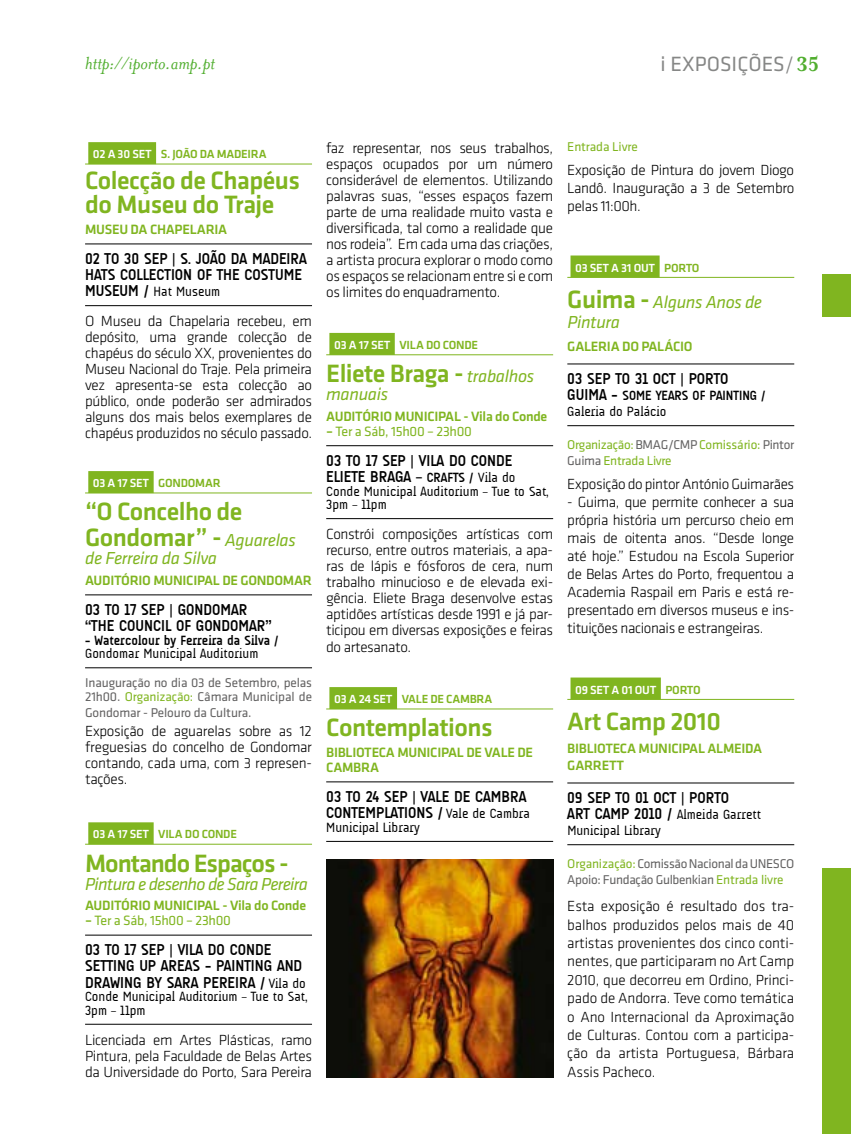
<style>
.page{position:relative;width:851px;height:1134px;background:#fff}
.page>*{position:absolute;margin:0;border:0;box-sizing:border-box;transform-origin:0 0}
.t1{font:500 26px/24px "Klavika";letter-spacing:-.02em;color:#80b520}
.t2{font:500 26px "Klavika";letter-spacing:-.04em;color:#80b520}
.t3{font:21.4px "Klavika";color:#868786}
.t4{font:italic 20px "Mrs Eaves Smart Lig";color:#51ae2f}
.t5{font:italic 18px/20px "Klavika";letter-spacing:-.02em;color:#80b520}
.t6{font:italic 18px "Klavika";letter-spacing:-.04em;color:#80b520}
.t7{font:700 16px/16px "A Udimat";color:#000}
.t8{font:300 15.2px/16px "Klavika";letter-spacing:-.025em;color:#000;text-align:justify}
.t9{font:500 14px/15px "Klavika";letter-spacing:-.02em;color:#80b520}
.t10{font:14px "Klavika";letter-spacing:-.02em;color:#80b520}
.t11{font:13.6px/13.6px "A Udimat";color:#000}
.t12{font:700 13.6px/16px "A Udimat";color:#000}
.t13{font:13.2px/14.2px "Klavika";letter-spacing:-.01em;color:#636262}
.t14{font:13.2px/16px "Klavika";letter-spacing:-.025em;color:#80b520}
.t15{font:500 12.2px "Klavika";letter-spacing:-.02em;color:#80b520}
.t16{font:500 12.2px "Klavika";letter-spacing:-.02em;color:#fff}
.s1{font-weight:300}
.s2{color:#fff}
.s3{font-weight:700;font-size:16px}
.s4{color:#80b520}
.s5{font-weight:400;font-style:italic;font-size:18px}
.s6{font-weight:500}
.s7{font-size:13.6px}
.s8{font-weight:400;font-size:13.6px}
.s9{font-weight:500;font-style:normal;font-size:26px}
.s10{font-size:16px}
.s11{font-weight:400}
.s12{color:#636262}
</style>
<div class="page">
<div style="left:822px;top:868px;width:28px;height:266px;background:#80b520"></div>
<div style="left:822px;top:274px;width:28px;height:43px;background:#80b520"></div>
<hr style="left:85px;top:164px;width:227px;height:1px;background:#80b520">
<div style="left:88px;top:142px;width:68px;height:22px;background:#80b520"></div>
<hr style="left:85px;top:244px;width:227px;height:1px;background:#000">
<hr style="left:85px;top:305px;width:227px;height:1px;background:#000">
<hr style="left:85px;top:493px;width:227px;height:1px;background:#80b520">
<div style="left:88px;top:471px;width:66px;height:22px;background:#80b520"></div>
<hr style="left:85px;top:594px;width:227px;height:1px;background:#000">
<hr style="left:85px;top:667px;width:227px;height:1px;background:#000">
<hr style="left:85px;top:844px;width:227px;height:1px;background:#80b520">
<div style="left:88px;top:822px;width:66px;height:22px;background:#80b520"></div>
<hr style="left:85px;top:935px;width:227px;height:1px;background:#000">
<hr style="left:85px;top:1024px;width:227px;height:1px;background:#000">
<hr style="left:326px;top:354px;width:227px;height:1px;background:#80b520">
<div style="left:329px;top:333px;width:66px;height:22px;background:#80b520"></div>
<hr style="left:326px;top:445px;width:227px;height:1px;background:#000">
<hr style="left:326px;top:518px;width:227px;height:1px;background:#000">
<hr style="left:326px;top:708px;width:227px;height:1px;background:#80b520">
<div style="left:329px;top:687px;width:68px;height:22px;background:#80b520"></div>
<hr style="left:326px;top:781px;width:227px;height:1px;background:#000">
<hr style="left:326px;top:841px;width:227px;height:1px;background:#000">
<hr style="left:567px;top:277px;width:227px;height:1px;background:#80b520">
<div style="left:570px;top:255px;width:89px;height:22px;background:#80b520"></div>
<hr style="left:567px;top:364px;width:227px;height:1px;background:#000">
<hr style="left:567px;top:425px;width:227px;height:1px;background:#000">
<hr style="left:567px;top:699px;width:227px;height:1px;background:#80b520">
<div style="left:570px;top:677px;width:90px;height:22px;background:#80b520"></div>
<hr style="left:567px;top:783px;width:227px;height:1px;background:#000">
<hr style="left:567px;top:844px;width:227px;height:1px;background:#000">
<img style="left:326px;top:860px;width:227px;height:217px">
<h3 class="t4" style="left:85px;top:53px;width:131px">http://iporto.amp.pt</h3>
<h2 class="t3" style="left:660px;top:52px;width:160px">i EXPOSIÇÕES<span class="s1">/</span> <sup>35</sup></h2>
<p class="t15" style="left:93px;top:147px;width:175px"><span class="s2">02 A 30 SET</span> S. JOÃO DA MADEIRA</p>
<h1 class="t1" style="left:85px;top:169px;width:216px">Colecção de Chapéus do Museu do Traje</h1>
<p class="t9" style="left:85px;top:222px;width:144px">MUSEU DA CHAPELARIA</p>
<p class="t7" style="left:85px;top:251px;width:223px">02 TO 30 SEP | S. JOÃO DA MADEIRA<br>HATS COLLECTION OF THE COSTUME</p>
<p class="t11" style="left:85px;top:285px;width:137px"><span class="s3">MUSEUM /</span> Hat Museum</p>
<p class="t8" style="left:85px;top:314px;width:228px">O Museu da Chapelaria recebeu, em depósito, uma grande colecção de chapéus do século XX, provenientes do Museu Nacional do Traje. Pela primeira vez apresenta-se esta colecção ao público, onde poderão ser admirados alguns dos mais belos exemplares de chapéus produzidos no século passado.</p>
<p class="t16" style="left:93px;top:476px;width:129px">03 A 17 SET <span class="s4">GONDOMAR</span></p>
<h1 class="t1" style="left:85px;top:499px;width:212px;line-height:26px">“O Concelho de<br>Gondomar” - <span class="s5">Aguarelas</span></h1>
<p class="t5" style="left:85px;top:549px;width:134px">de Ferreira da Silva</p>
<p class="t9" style="left:85px;top:573px;width:228px">AUDITÓRIO MUNICIPAL DE GONDOMAR</p>
<p class="t7" style="left:85px;top:601px;width:188px">03 TO 17 SEP | GONDOMAR “THE COUNCIL OF GONDOMAR”</p>
<p class="t12" style="left:85px;top:632px;width:195px">- Watercolour by Ferreira da Silva /</p>
<p class="t11" style="left:85px;top:647px;width:175px">Gondomar Municipal Auditorium</p>
<p class="t13" style="left:85px;top:675px;width:228px">Inauguração no dia 03 de Setembro, pelas<br>21h00. <span class="s4">Organização:</span> Câmara Municipal de</p>
<p class="t13" style="left:85px;top:706px;width:168px">Gondomar - Pelouro da Cultura.</p>
<p class="t8" style="left:85px;top:723px;width:228px">Exposição de aguarelas sobre as 12 freguesias do concelho de Gondomar contando, cada uma, com 3 represen&shy;tações.</p>
<p class="t15" style="left:93px;top:828px;width:145px"><span class="s2">03 A 17 SET</span> VILA DO CONDE</p>
<h1 class="t2" style="left:85px;top:849px;width:205px">Montando Espaços -</h1>
<p class="t6" style="left:85px;top:874px;width:224px">Pintura e desenho de Sara Pereira</p>
<p class="t9" style="left:85px;top:898px;width:222px">AUDITÓRIO MUNICIPAL - Vila do Conde</p>
<p class="t10" style="left:85px;top:913px;width:147px"><span class="s6">–</span> Ter a Sáb, 15h00 – 23h00</p>
<p class="t7" style="left:85px;top:942px;width:188px">03 TO 17 SEP | VILA DO CONDE<br>SETTING UP AREAS - Painting</p>
<p class="t7" style="left:277px;top:958px;width:10px">and</p>
<p class="t11" style="left:85px;top:976px;width:224px;text-indent:175px"><span class="s3">/</span> Vila do<br>Conde Municipal Auditorium – Tue to Sat,<br>3pm – 11pm</p>
<p class="t8" style="left:85px;top:1032px;width:228px">Licenciada em Artes Plásticas, ramo Pintura, pela Faculdade de Belas Artes da Universidade do Porto, Sara Pereira</p>
<p class="t7" style="left:85px;top:974px;width:99px">drawing by Sara</p>
<p class="t7" style="left:203px;top:974px;width:17px">Pereira</p>
<p class="t8" style="left:326px;top:140px;width:228px">faz representar, nos seus trabalhos, espaços ocupados por um número considerável de elementos. Utilizando palavras suas, “esses espaços fazem parte de uma realidade muito vasta e diversificada, tal como a realidade que nos rodeia”. Em cada uma das criações, a artista procura explorar o modo como os espaços se relacionam entre si e com os limites do enquadramento.</p>
<p class="t15" style="left:334px;top:338px;width:145px"><span class="s2">03 A 17 SET</span> VILA DO CONDE</p>
<h1 class="t1" style="left:326px;top:362px;width:209px">Eliete Braga - <span class="s5">trabalhos</span></h1>
<p class="t5" style="left:326px;top:384px;width:63px">manuais</p>
<p class="t9" style="left:326px;top:409px;width:222px">AUDITÓRIO MUNICIPAL - Vila do Conde</p>
<p class="t10" style="left:326px;top:423px;width:147px"><span class="s6">–</span> Ter a Sáb, 15h00 – 23h00</p>
<p class="t7" style="left:326px;top:452px;width:191px">03 TO 17 SEP | VILA DO CONDE<br>ELIETE BRAGA – <span class="s7">CRAFTS /</span> <span class="s8">Vila do</span></p>
<p class="t11" style="left:326px;top:484px;width:224px">Conde Municipal Auditorium – Tue to Sat,<br>3pm – 11pm</p>
<p class="t8" style="left:326px;top:527px;width:228px">Constrói composições artísticas com recurso, entre outros materiais, a apa&shy;ras de lápis e fósforos de cera, num trabalho minucioso e de elevada exi&shy;gência. Eliete Braga desenvolve estas aptidões artísticas desde 1991 e já par&shy;ticipou em diversas exposições e feiras do artesanato.</p>
<p class="t15" style="left:334px;top:692px;width:160px"><span class="s2">03 A 24 SET</span> VALE DE CAMBRA</p>
<h1 class="t1" style="left:326px;top:716px;width:168px">Contemplations</h1>
<p class="t9" style="left:326px;top:745px;width:208px">BIBLIOTECA MUNICIPAL DE VALE DE<br>CAMBRA</p>
<p class="t7" style="left:326px;top:788px;width:205px">03 TO 24 SEP | VALE DE CAMBRA<br>CONTEMPLATIONS / <span class="s8">Vale de Cambra</span></p>
<p class="t11" style="left:326px;top:820px;width:95px">Municipal Library</p>
<p class="t14" style="left:567px;top:139px;width:72px">Entrada Livre</p>
<p class="t8" style="left:567px;top:161px;width:228px;line-height:18px">Exposição de Pintura do jovem Diogo Landô. Inauguração a 3 de Setembro pelas 11:00h.</p>
<p class="t16" style="left:575px;top:261px;width:126px">03 SET A 31 OUT <span class="s4">PORTO</span></p>
<p class="t5" style="left:567px;top:292px;width:196px"><span class="s9">Guima -</span> Alguns Anos de<br>Pintura</p>
<p class="t9" style="left:567px;top:339px;width:127px">GALERIA DO PALÁCIO</p>
<p class="t7" style="left:567px;top:371px;width:163px">03 SEP TO 31 OCT | PORTO</p>
<p class="t12" style="left:567px;top:387px;width:200px"><span class="s10">GUIMA -</span> SOME YEARS OF PAINTING /<br><span class="s11">Galeria do Palácio</span></p>
<p class="t14" style="left:567px;top:437px;width:228px">Organização: <span class="s12">BMAG/CMP</span> Comissário: <span class="s12">Pintor<br>Guima</span> Entrada Livre</p>
<p class="t8" style="left:567px;top:476px;width:228px">Exposição do pintor António Guimarães</p>
<p class="t8" style="left:567px;top:493px;width:228px;line-height:18px">- Guima, que permite conhecer a sua própria história um percurso cheio em mais de oitenta anos. “Desde longe até hoje.” Estudou na Escola Superior de Belas Artes do Porto, frequentou a Academia Raspail em Paris e está re&shy;presentado em diversos museus e ins&shy;tituições nacionais e estrangeiras.</p>
<p class="t16" style="left:575px;top:683px;width:127px">09 SET A 01 OUT <span class="s4">PORTO</span></p>
<h1 class="t1" style="left:567px;top:709px;width:155px">Art Camp 2010</h1>
<p class="t9" style="left:567px;top:740px;width:196px;line-height:17px">BIBLIOTECA MUNICIPAL ALMEIDA<br>GARRETT</p>
<p class="t7" style="left:567px;top:790px;width:163px">09 SEP TO 01 OCT | PORTO</p>
<p class="t11" style="left:567px;top:806px;width:195px;line-height:16px"><span class="s3">ART CAMP 2010 /</span> Almeida Garrett<br>Municipal Library</p>
<p class="t13" style="left:567px;top:856px;width:228px;line-height:16px"><span class="s4">Organização:</span> Comissão Nacional da UNESCO<br>Apoio: Fundação Gulbenkian <span class="s4">Entrada livre</span></p>
<p class="t8" style="left:567px;top:897px;width:228px;line-height:18.4px">Esta exposição é resultado dos tra&shy;balhos produzidos pelos mais de 40 artistas provenientes dos cinco conti&shy;nentes, que participaram no Art Camp 2010, que decorreu em Ordino, Princi&shy;pado de Andorra. Teve como temática o Ano Internacional da Aproximação de Culturas. Contou com a participa&shy;ção da artista Portuguesa, Bárbara Assis Pacheco.</p>
</div>
